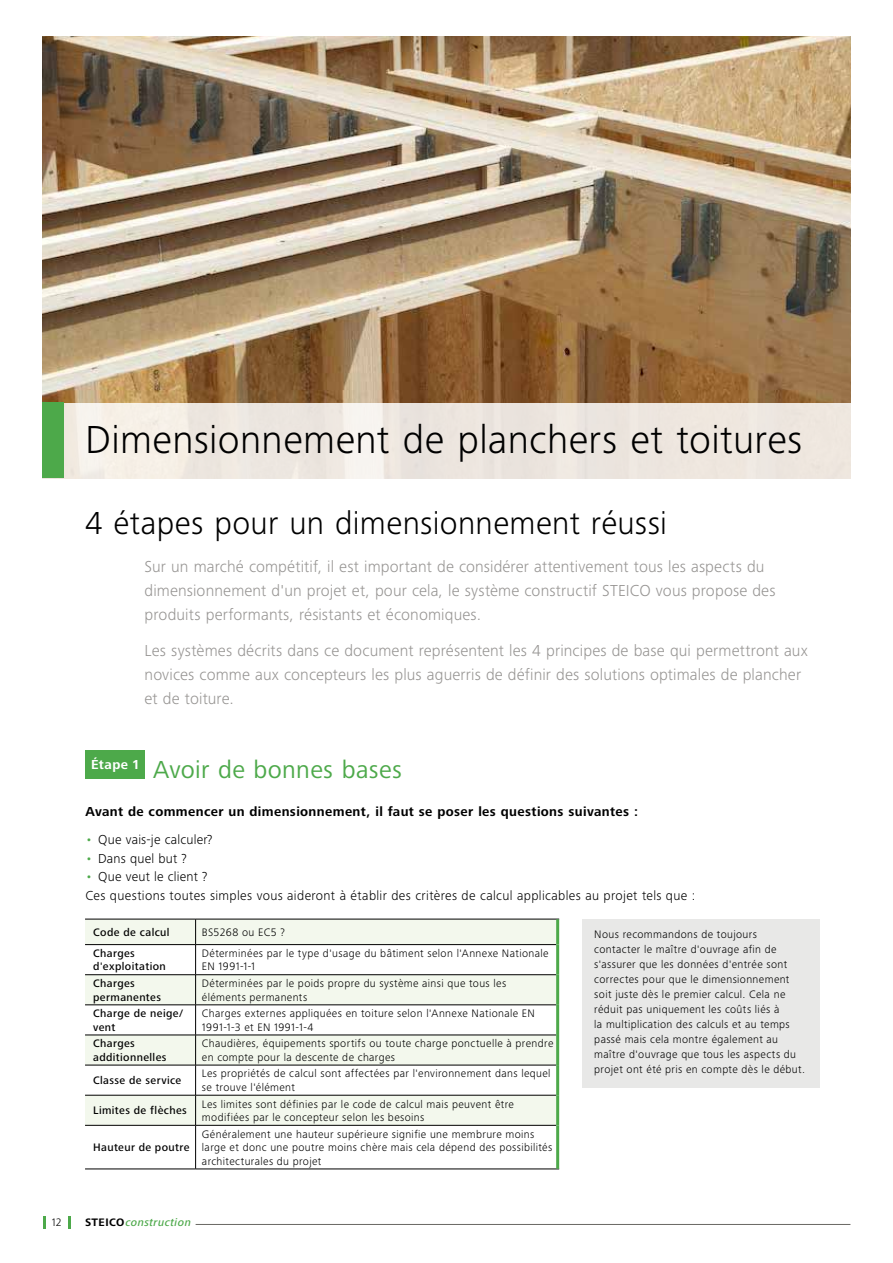
<style>
.page{position:relative;width:893px;height:1263px;background:#fff}
.page>*{position:absolute;margin:0;border:0;box-sizing:border-box;transform-origin:0 0}
.t1{font:300 40.5px "Frutiger Next LTW1 G";letter-spacing:.01em;color:#000}
.t2{font:300 33px "Frutiger Next LTW1 G";letter-spacing:.01em;color:#000}
.t3{font:25.5px "Frutiger Next LTW1 G";letter-spacing:.015em;color:#4da94a}
.t4{font:300 16.5px/24px "Frutiger Next LTW1 G";letter-spacing:.01em;color:#969492}
.t5{font:300 13.5px/18.8px "Frutiger Next LTW1 G";letter-spacing:.025em;color:#000}
.t6{font:700 13.5px "Frutiger Next LTW1 G";letter-spacing:.025em;color:#000}
.t7{font:300 11.25px/15px "Frutiger Next LTW1 G";letter-spacing:.035em;color:#000}
.t8{font:500 11.25px/13.5px "Frutiger Next LTW1 G";letter-spacing:.035em;color:#000}
.t9{font:italic 500 11.25px "Frutiger Next LTW1 G";letter-spacing:.035em;color:#4da94a}
.s1{font-style:italic;color:#4da94a}
.s2{font-weight:700;font-style:normal;color:#000}
</style>
<div class="page">
<hr style="left:196px;top:1224px;width:654px;height:1px;background:#6a6864">
<svg style="left:43px;top:1216px;width:2px;height:13px"></svg>
<svg style="left:68px;top:1216px;width:3px;height:13px"></svg>
<div style="left:583px;top:919px;width:237px;height:169px;background:#e8e8e7"></div>
<div style="left:85px;top:750px;width:60px;height:28px;background:#4da94a"></div>
<svg style="left:85px;top:920px;width:471px;height:205px;fill:#f3f8ed"></svg>
<hr style="left:85px;top:944px;width:111px;height:1px;background:#000">
<hr style="left:196px;top:944px;width:360px;height:1px;background:#000">
<hr style="left:85px;top:974px;width:111px;height:1px;background:#000">
<hr style="left:196px;top:974px;width:360px;height:1px;background:#000">
<hr style="left:85px;top:1004px;width:111px;height:1px;background:#000">
<hr style="left:196px;top:1004px;width:360px;height:1px;background:#000">
<hr style="left:85px;top:1035px;width:111px;height:1px;background:#000">
<hr style="left:196px;top:1035px;width:360px;height:1px;background:#000">
<hr style="left:85px;top:1065px;width:111px;height:1px;background:#000">
<hr style="left:196px;top:1065px;width:360px;height:1px;background:#000">
<hr style="left:85px;top:1095px;width:111px;height:1px;background:#000">
<hr style="left:196px;top:1095px;width:360px;height:1px;background:#000">
<hr style="left:85px;top:1125px;width:111px;height:1px;background:#000">
<hr style="left:196px;top:1125px;width:360px;height:1px;background:#000">
<hr style="left:85px;top:919px;width:111px;height:1px;background:#000">
<hr style="left:85px;top:1169px;width:111px;height:1px;background:#000">
<hr style="left:196px;top:919px;width:363px;height:1px;background:#000">
<svg style="left:195px;top:919px;width:1px;height:85px"></svg>
<hr style="left:195px;top:1005px;width:1px;height:30px;background:#000">
<hr style="left:195px;top:1035px;width:1px;height:30px;background:#000">
<hr style="left:195px;top:1065px;width:1px;height:30px;background:#000">
<hr style="left:195px;top:1095px;width:1px;height:30px;background:#000">
<hr style="left:195px;top:1125px;width:1px;height:44px;background:#000">
<hr style="left:196px;top:1169px;width:363px;height:1px;background:#000">
<hr style="left:556px;top:919px;width:3px;height:25px;background:#4da94a">
<hr style="left:556px;top:944px;width:3px;height:31px;background:#4da94a">
<hr style="left:556px;top:975px;width:3px;height:30px;background:#4da94a">
<hr style="left:556px;top:1005px;width:3px;height:30px;background:#4da94a">
<hr style="left:556px;top:1035px;width:3px;height:30px;background:#4da94a">
<hr style="left:556px;top:1065px;width:3px;height:30px;background:#4da94a">
<hr style="left:556px;top:1095px;width:3px;height:30px;background:#4da94a">
<hr style="left:556px;top:1125px;width:3px;height:44px;background:#4da94a">
<img style="left:43px;top:37px;width:807px;height:366px">
<svg style="left:43px;top:403px;width:808px;height:76px;fill:#eee6df"></svg>
<div style="left:43px;top:403px;width:21px;height:75px;background:#4da94a"></div>
<h1 class="t1" style="left:85px;top:416px;width:719px">Dimensionnement de planchers et toitures</h1>
<h2 class="t2" style="left:85px;top:505px;width:583px">4 étapes pour un dimensionnement réussi</h2>
<h3 class="t4" style="left:145px;top:554px;width:632px">Sur un marché compétitif, il est important de considérer attentivement tous les aspects du dimensionnement d'un projet et, pour cela, le système constructif STEICO vous propose des produits performants, résistants et économiques.</h3>
<h3 class="t4" style="left:145px;top:639px;width:665px">Les systèmes décrits dans ce document représentent les 4 principes de base qui permettront aux novices comme aux concepteurs les plus aguerris de définir des solutions optimales de plancher et de toiture.</h3>
<h3 class="t3" style="left:91px;top:755px;width:312px"><sup>Étape</sup> <sup>1</sup> Avoir de bonnes bases</h3>
<p class="t6" style="left:85px;top:803px;width:554px">Avant de commencer un dimensionnement, il faut se poser les questions suivantes :</p>
<p class="t5" style="left:85px;top:830px;width:128px"><span class="s1">•</span> Que vais-je calculer?</p>
<p class="t5" style="left:85px;top:849px;width:103px"><span class="s1">•</span> Dans quel but ?</p>
<p class="t5" style="left:85px;top:867px;width:611px"><span class="s1">•</span> Que veut le client ?<br>Ces questions toutes simples vous aideront à établir des critères de calcul applicables au projet tels que :</p>
<p class="t8" style="left:93px;top:926px;width:78px">Code de calcul</p>
<p class="t7" style="left:202px;top:925px;width:84px">BS5268 ou EC5 ?</p>
<p class="t8" style="left:93px;top:947px;width:74px">Charges d'exploitation</p>
<p class="t7" style="left:202px;top:946px;width:348px;line-height:13.5px">Déterminées par le type d'usage du bâtiment selon l'Annexe Nationale<br>EN 1991-1-1</p>
<p class="t8" style="left:93px;top:977px;width:69px">Charges permanentes</p>
<p class="t7" style="left:202px;top:976px;width:306px;line-height:13.5px">Déterminées par le poids propre du système ainsi que tous les éléments permanents</p>
<p class="t8" style="left:93px;top:1007px;width:91px">Charge de neige/ vent</p>
<p class="t7" style="left:202px;top:1007px;width:334px;line-height:13.5px">Charges externes appliquées en toiture selon l'Annexe Nationale EN<br>1991-1-3 et EN 1991-1-4</p>
<p class="t8" style="left:93px;top:1037px;width:75px">Charges additionnelles</p>
<p class="t7" style="left:202px;top:1037px;width:353px;line-height:13.5px">Chaudières, équipements sportifs ou toute charge ponctuelle à prendre en compte pour la descente de charges</p>
<p class="t8" style="left:93px;top:1074px;width:90px">Classe de service</p>
<p class="t7" style="left:202px;top:1067px;width:350px;line-height:13.5px">Les propriétés de calcul sont affectées par l'environnement dans lequel se trouve l'élément</p>
<p class="t8" style="left:93px;top:1104px;width:95px">Limites de flèches</p>
<p class="t7" style="left:202px;top:1097px;width:313px;line-height:13.5px">Les limites sont définies par le code de calcul mais peuvent être modifiées par le concepteur selon les besoins</p>
<p class="t8" style="left:93px;top:1141px;width:98px">Hauteur de poutre</p>
<p class="t7" style="left:594px;top:926px;width:210px">Nous recommandons de toujours contacter le maître d'ouvrage afin de s'assurer que les données d'entrée sont correctes pour que le dimensionnement soit juste dès le premier calcul. Cela ne réduit pas uniquement les coûts liés à<br>la multiplication des calculs et au temps passé mais cela montre également au maître d'ouvrage que tous les aspects du projet ont été pris en compte dès le début.</p>
<p class="t7" style="left:202px;top:1127px;width:352px;line-height:13.5px">Généralement une hauteur supérieure signifie une membrure moins large et donc une poutre moins chère mais cela dépend des possibilités architecturales du projet</p>
<p class="t7" style="left:52px;top:1215px;width:12px">12</p>
<p class="t9" style="left:85px;top:1216px;width:107px"><span class="s2">STEICO</span>construction</p>
</div>
